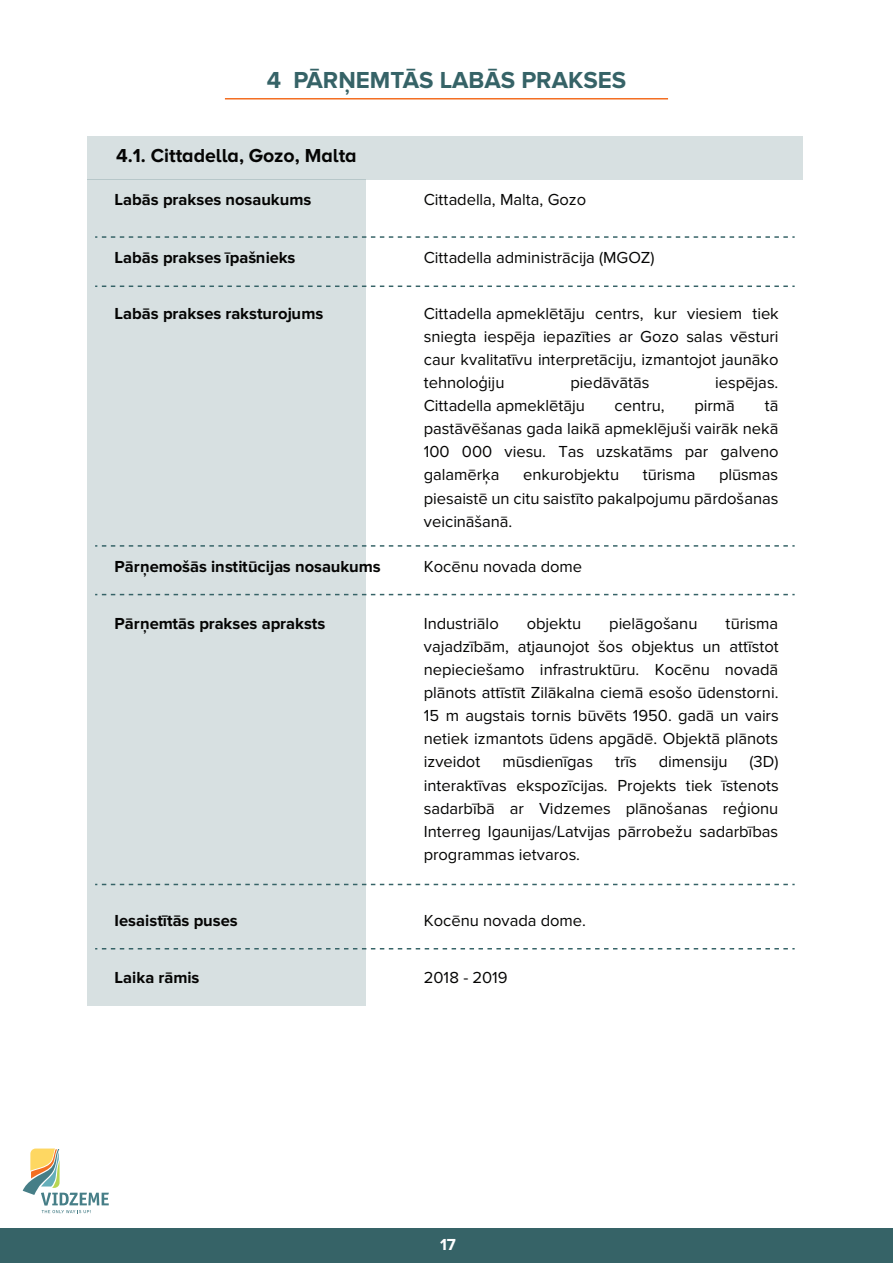
<style>
.page{position:relative;width:893px;height:1263px;background:#fff}
.page>*{position:absolute;margin:0;border:0;box-sizing:border-box;transform-origin:0 0}
.t1{font:700 24px "Proxima Nova";color:#366367}
.t2{font:700 19.5px "Proxima Nova A";color:#050504}
.t3{font:16.5px/23.1px "Proxima Nova";letter-spacing:-.005em;color:#050504;text-align:justify}
.t4{font:700 16.5px "Proxima Nova";color:#050504}
.t5{font:700 16.5px "Proxima Nova A";color:#fff}
</style>
<div class="page">
<div style="left:87px;top:179px;width:278px;height:827px;background:#d7e0e1"></div>
<svg style="left:23px;top:1148px;width:86px;height:65px"></svg>
<div style="left:0;top:1228px;width:893px;height:35px;background:#366367"></div>
<hr style="left:225px;top:98px;width:443px;height:2px;background:#f36e21">
<div style="left:87px;top:136px;width:716px;height:43px;background:#d7e0e1"></div>
<svg style="left:95px;top:236px;width:700px;height:2px"></svg>
<svg style="left:95px;top:285px;width:700px;height:2px"></svg>
<svg style="left:95px;top:545px;width:700px;height:2px"></svg>
<svg style="left:95px;top:884px;width:700px;height:1px"></svg>
<svg style="left:95px;top:594px;width:700px;height:1px"></svg>
<svg style="left:95px;top:948px;width:700px;height:1px"></svg>
<h1 class="t1" style="left:267px;top:66px;width:361px">4 PĀRŅEMTĀS LABĀS PRAKSES</h1>
<p class="t2" style="left:116px;top:145px;width:242px">4.1. Cittadella, Gozo, Malta</p>
<p class="t4" style="left:115px;top:190px;width:198px">Labās prakses nosaukums</p>
<p class="t3" style="left:424px;top:188px;width:164px">Cittadella, Malta, Gozo</p>
<p class="t4" style="left:115px;top:248px;width:182px">Labās prakses īpašnieks</p>
<p class="t3" style="left:424px;top:246px;width:232px">Cittadella administrācija (MGOZ)</p>
<p class="t4" style="left:115px;top:304px;width:210px">Labās prakses raksturojums</p>
<p class="t3" style="left:424px;top:302px;width:356px">Cittadella apmeklētāju centrs, kur viesiem tiek sniegta iespēja iepazīties ar Gozo salas vēsturi caur kvalitatīvu interpretāciju, izmantojot jaunāko tehnoloģiju</p>
<p class="t3" style="left:570px;top:371px;width:81px">piedāvātās</p>
<p class="t3" style="left:715px;top:371px;width:65px">iespējas.</p>
<p class="t3" style="left:424px;top:395px;width:163px">Cittadella apmeklētāju</p>
<p class="t3" style="left:615px;top:395px;width:51px">centru,</p>
<p class="t3" style="left:695px;top:395px;width:42px">pirmā</p>
<p class="t3" style="left:424px;top:395px;width:356px;text-indent:341px">tā pastāvēšanas gada laikā apmeklējuši vairāk nekā 100 000 viesu. Tas uzskatāms par galveno galamērķa</p>
<p class="t3" style="left:424px;top:464px;width:356px;text-indent:295px">plūsmas piesaistē un citu saistīto pakalpojumu pārdošanas veicināšanā.</p>
<p class="t3" style="left:523px;top:464px;width:97px">enkurobjektu</p>
<p class="t3" style="left:643px;top:464px;width:54px">tūrisma</p>
<p class="t4" style="left:115px;top:556px;width:268px">Pārņemošās institūcijas nosaukums</p>
<p class="t3" style="left:424px;top:555px;width:160px">Kocēnu novada dome</p>
<p class="t4" style="left:115px;top:614px;width:212px">Pārņemtās prakses apraksts</p>
<p class="t3" style="left:424px;top:612px;width:77px">Industriālo</p>
<p class="t3" style="left:527px;top:612px;width:56px">objektu</p>
<p class="t3" style="left:609px;top:612px;width:90px">pielāgošanu</p>
<p class="t3" style="left:424px;top:612px;width:356px;text-indent:302px">tūrisma vajadzībām, atjaunojot šos objektus un attīstot nepieciešamo infrastruktūru. Kocēnu novadā plānots attīstīt Zilākalna ciemā esošo ūdenstorni.<br>15 m augstais tornis būvēts 1950. gadā un vairs netiek izmantots ūdens apgādē. Objektā plānots izveidot</p>
<p class="t3" style="left:424px;top:751px;width:357px;text-indent:326px">(3D) interaktīvas ekspozīcijas. Projekts tiek īstenots sadarbībā ar Vidzemes plānošanas reģionu Interreg Igaunijas/Latvijas pārrobežu sadarbības programmas ietvaros.</p>
<p class="t3" style="left:502px;top:751px;width:92px">mūsdienīgas</p>
<p class="t3" style="left:615px;top:751px;width:23px">trīs</p>
<p class="t3" style="left:659px;top:751px;width:70px">dimensiju</p>
<p class="t4" style="left:115px;top:911px;width:125px">Iesaistītās puses</p>
<p class="t3" style="left:424px;top:909px;width:164px">Kocēnu novada dome.</p>
<p class="t4" style="left:115px;top:968px;width:86px">Laika rāmis</p>
<p class="t3" style="left:424px;top:966px;width:85px">2018 - 2019</p>
<p class="t5" style="left:440px;top:1235px;width:17px">17</p>
</div>
